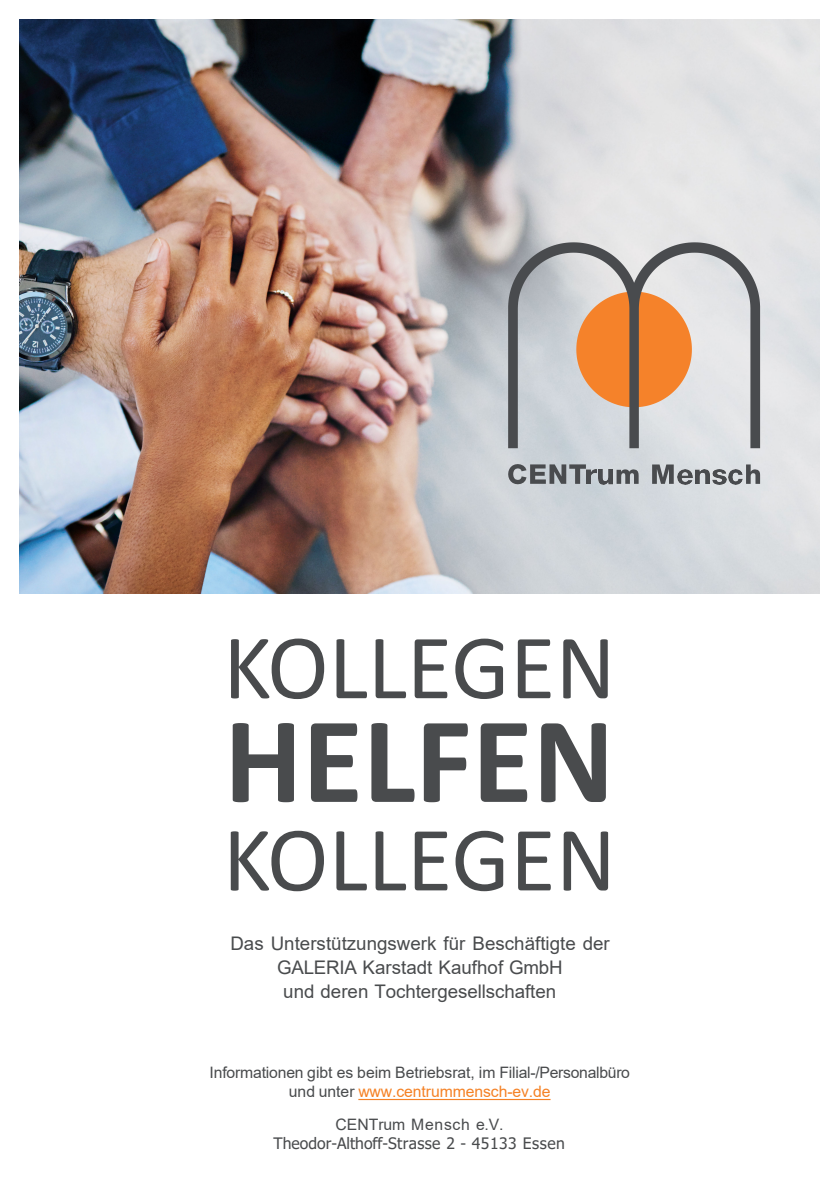
<style>
.page{position:relative;width:839px;height:1188px;background:#fff}
.page>*{position:absolute;margin:0;border:0;box-sizing:border-box;transform-origin:0 0}
.t1{font:700 124.12px "Calibri";color:#494b4d}
.t2{font:93px "Calibri";color:#494b4d}
.t3{font:18.75px/23.9px "Arial";color:#494b4d;text-align:center}
.t4{font:15.75px/19px "Arial";letter-spacing:-.005em;color:#494b4d;text-align:center}
.t5{font:15.75px "Tahoma";letter-spacing:.02em;color:#494b4d}
.s1{color:#f58226}
</style>
<div class="page">
<img style="left:20px;top:20px;width:799px;height:574px">
<img style="left:586px;top:469px;width:10px;height:15px">
<img style="left:598px;top:469px;width:14px;height:15px">
<svg style="left:616px;top:469px;width:22px;height:15px"></svg>
<svg style="left:652px;top:464px;width:21px;height:20px"></svg>
<img style="left:677px;top:469px;width:15px;height:15px">
<img style="left:695px;top:469px;width:14px;height:15px">
<img style="left:712px;top:469px;width:14px;height:15px">
<img style="left:728px;top:469px;width:14px;height:15px">
<svg style="left:508px;top:464px;width:78px;height:20px;background:#888c90"></svg>
<svg style="left:746px;top:464px;width:14px;height:20px"></svg>
<svg style="left:508px;top:242px;width:252px;height:206px;background:#cfbaab"></svg>
<svg style="left:358px;top:1098px;width:192px;height:1px"></svg>
<p class="t2" style="left:223px;top:602px;width:394px">KOLLEGEN</p>
<p class="t1" style="left:224px;top:672px;width:392px">HELFEN</p>
<p class="t2" style="left:223px;top:794px;width:394px">KOLLEGEN</p>
<p class="t3" style="left:230px;top:931px;width:380px">Das Unterstützungswerk für Beschäftigte der<br>GALERIA Karstadt Kaufhof GmbH</p>
<p class="t3" style="left:283px;top:979px;width:274px">und deren Tochtergesellschaften</p>
<p class="t4" style="left:209px;top:1062px;width:422px">Informationen gibt es beim Betriebsrat, im Filial-/Personalbüro und unter <span class="s1">www.centrummensch-ev.de</span></p>
<p class="t4" style="left:335px;top:1114px;width:170px">CENTrum Mensch e.V.</p>
<p class="t5" style="left:273px;top:1132px;width:293px">Theodor-Althoff-Strasse 2 - 45133 Essen</p>
</div>
